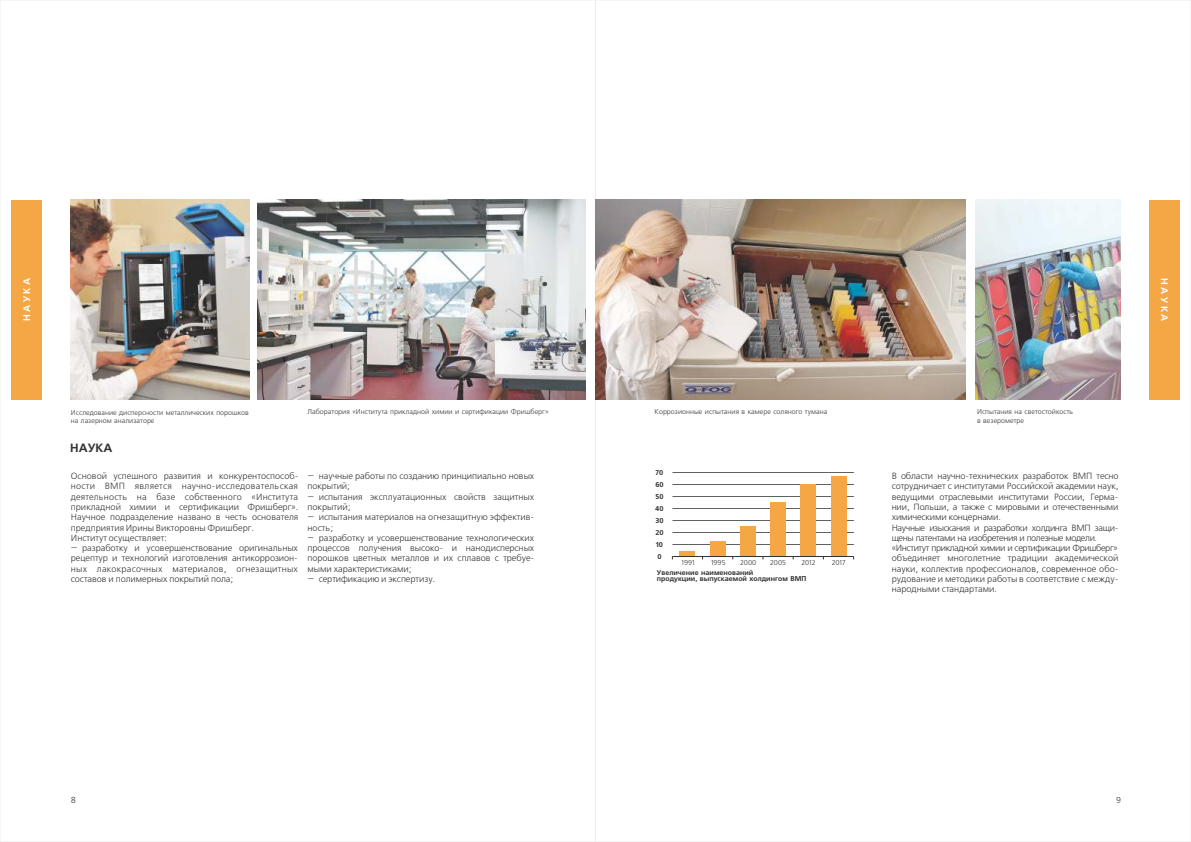
<style>
.page{position:relative;width:1191px;height:842px;background:#fff}
.page>*{position:absolute;margin:0;border:0;box-sizing:border-box;transform-origin:0 0}
.t1{font:12px "AXP Free Set C Bold";color:#333}
.t2{font:9.5px "AXP Free Set C Bold";letter-spacing:.265em;color:#fff}
.t3{font:9px/10.3px "Free Set CTT";color:#333}
.t4{font:8.8px "Free Set CTT";color:#333}
.t5{font:8.5px "Free Set CTT";color:#333}
.t6{font:7px/8px "Free Set CTT";color:#333}
.t7{font:7px/12px "AXP Free Set C Bold";color:#333;text-align:justify}
</style>
<div class="page">
<img style="left:71px;top:200px;width:178px;height:199px">
<div style="left:12px;top:200px;width:30px;height:199px;background:#f5a645"></div>
<div style="left:1149px;top:200px;width:30px;height:199px;background:#f5a645"></div>
<img style="left:595px;top:200px;width:370px;height:199px">
<img style="left:975px;top:200px;width:145px;height:199px">
<svg style="left:672px;top:544px;width:182px;height:1px"></svg>
<svg style="left:672px;top:532px;width:182px;height:1px"></svg>
<svg style="left:672px;top:520px;width:182px;height:1px"></svg>
<svg style="left:672px;top:508px;width:182px;height:1px"></svg>
<svg style="left:672px;top:496px;width:182px;height:1px"></svg>
<svg style="left:672px;top:484px;width:182px;height:1px"></svg>
<hr style="left:673px;top:472px;width:180px;height:1px;background:#333">
<div style="left:831px;top:476px;width:15px;height:80px;background:#f5a645"></div>
<div style="left:680px;top:551px;width:15px;height:5px;background:#f5a645"></div>
<div style="left:710px;top:541px;width:15px;height:15px;background:#f5a645"></div>
<div style="left:740px;top:526px;width:15px;height:30px;background:#f5a645"></div>
<div style="left:770px;top:502px;width:16px;height:54px;background:#f5a645"></div>
<div style="left:800px;top:484px;width:16px;height:72px;background:#f5a645"></div>
<hr style="left:672px;top:556px;width:181px;height:1px;background:#333">
<img style="left:258px;top:200px;width:327px;height:199px">
<p class="t2" style="left:23px;top:321px;width:45px;rotate:-90deg">НАУКА</p>
<p class="t6" style="left:71px;top:409px;width:179px">Исследование дисперсности металлических порошков</p>
<p class="t6" style="left:307px;top:409px;width:242px">Лаборатория «Института прикладной химии и сертификации Фришберг»</p>
<p class="t6" style="left:71px;top:417px;width:85px">на лазерном анализаторе</p>
<h1 class="t1" style="left:70px;top:444px;width:44px">НАУКА</h1>
<p class="t3" style="left:71px;top:472px;width:229px">Основой успешного развития и конкурентоспособ&shy;ности ВМП является научно-исследовательская деятельность на базе собственного «Института прикладной химии и сертификации Фришберг».<br>Научное подразделение названо в честь основателя предприятия Ирины Викторовны Фришберг.<br>Институт осуществляет:</p>
<p class="t3" style="left:71px;top:544px;width:229px;text-align:justify">– разработку и усовершенствование оригинальных рецептур и технологий изготовления антикоррозион&shy;ных лакокрасочных материалов, огнезащитных составов и полимерных покрытий пола;</p>
<p class="t3" style="left:307px;top:472px;width:228px">– научные работы по созданию принципиально новых покрытий;</p>
<p class="t3" style="left:307px;top:492px;width:228px">– испытания эксплуатационных свойств защитных покрытий;</p>
<p class="t3" style="left:307px;top:513px;width:228px">– испытания материалов на огнезащитную эффектив&shy;ность;</p>
<p class="t3" style="left:307px;top:534px;width:228px;text-align:justify">– разработку и усовершенствование технологических процессов получения высоко- и нанодисперсных порошков цветных металлов и их сплавов с требуе&shy;мыми характеристиками;</p>
<p class="t3" style="left:307px;top:575px;width:129px">– сертификацию и экспертизу.</p>
<p class="t4" style="left:71px;top:797px;width:7px">8</p>
<p class="t6" style="left:654px;top:409px;width:174px">Коррозионные испытания в камере соляного тумана</p>
<p class="t6" style="left:977px;top:409px;width:98px">Испытания на светостойкость в везерометре</p>
<p class="t7" style="left:655px;top:467px;width:9px">70</p>
<p class="t7" style="left:655px;top:479px;width:10px">60<br>50<br>40<br>30<br>20<br>10</p>
<p class="t7" style="left:657px;top:571px;width:151px;line-height:6.1px">Увеличение наименований<br>продукции, выпускаемой холдингом ВМП</p>
<p class="t7" style="left:657px;top:551px;width:6px">0</p>
<p class="t6" style="left:681px;top:559px;width:15px">1991</p>
<p class="t6" style="left:711px;top:559px;width:16px">1995</p>
<p class="t6" style="left:740px;top:559px;width:18px">2000</p>
<p class="t6" style="left:770px;top:559px;width:17px">2005</p>
<p class="t6" style="left:801px;top:559px;width:15px">2012</p>
<p class="t6" style="left:832px;top:559px;width:15px">2017</p>
<p class="t3" style="left:891px;top:472px;width:228px">В области научно-технических разработок ВМП тесно сотрудничает с институтами Российской академии наук, ведущими отраслевыми институтами России, Герма&shy;нии, Польши, а также с мировыми и отечественными химическими концернами.<br>Научные изыскания и разработки холдинга ВМП защи&shy;щены патентами на изобретения и полезные модели. «Институт прикладной химии и сертификации Фришберг» объединяет многолетние традиции академической науки, коллектив профессионалов, современное обо&shy;рудование и методики работы в соответствие с между&shy;народными стандартами.</p>
<p class="t2" style="left:1167px;top:278px;width:45px;rotate:90deg">НАУКА</p>
<p class="t5" style="left:1116px;top:797px;width:6px">9</p>
</div>
